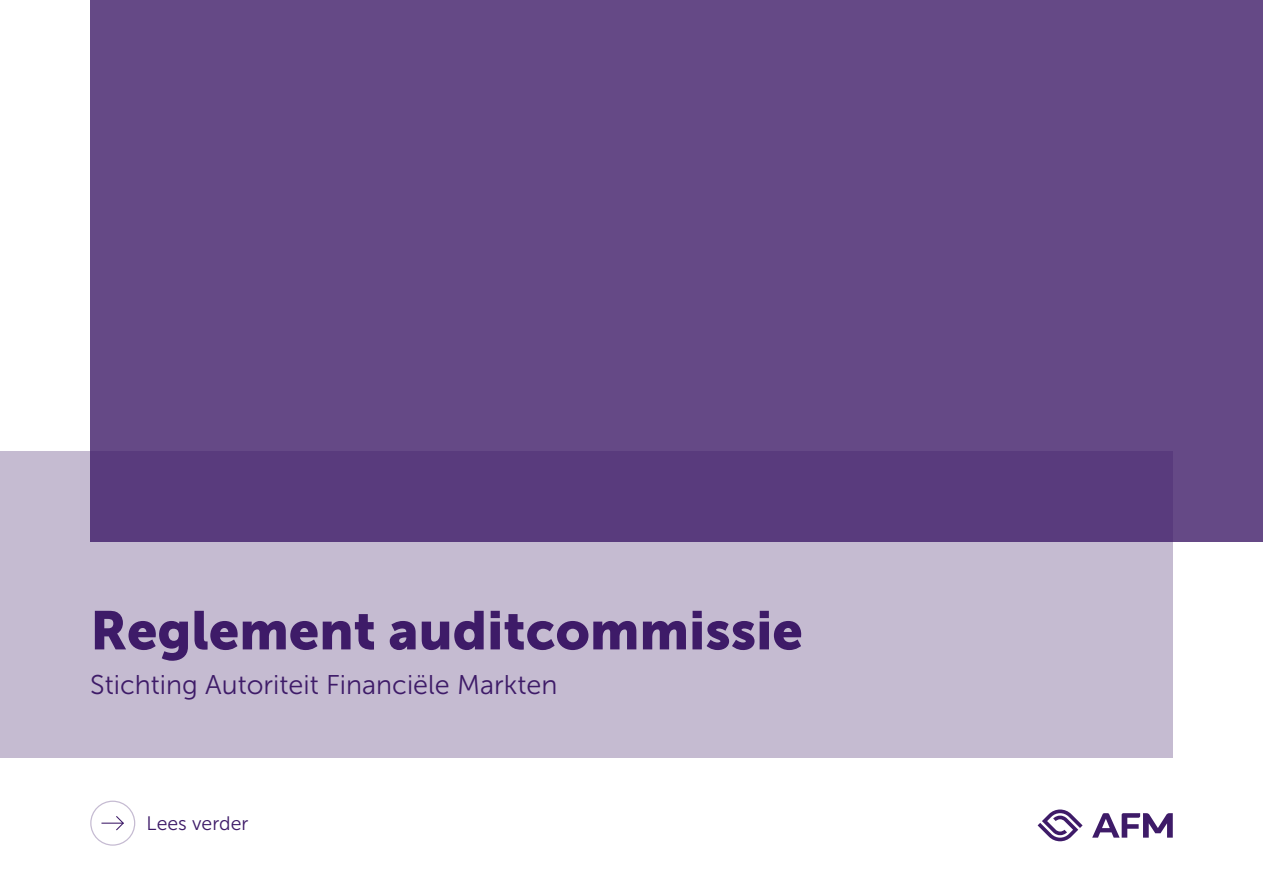
<style>
.page{position:relative;width:1263px;height:893px;background:#fff}
.page>*{position:absolute;margin:0;border:0;box-sizing:border-box;transform-origin:0 0}
.H1_-_Titel{font:54px "Museo Sans 900";color:#3e1b68}
.P_-_Subtitel{font:27px "Museo Sans 300";color:#3e1b68}
.t1{font:19.5px "Museo Sans 300";color:#3e1b68}
</style>
<div class="page">
<div style="left:90px;top:0;width:1173px;height:541px;background:#654986"></div>
<svg style="left:0;top:451px;width:1173px;height:307px;fill:#c5bbd1"></svg>
<svg style="left:90px;top:801px;width:45px;height:45px"></svg>
<svg style="left:1092px;top:813px;width:81px;height:25px"></svg>
<svg style="left:1037px;top:809px;width:45px;height:32px"></svg>
<h1 class="H1_-_Titel" style="left:90px;top:600px;width:714px">Reglement auditcommissie</h1>
<p class="P_-_Subtitel" style="left:90px;top:671px;width:468px">Stichting Autoriteit Financiële Markten</p>
<p class="t1" style="left:147px;top:813px;width:103px">Lees verder</p>
</div>
